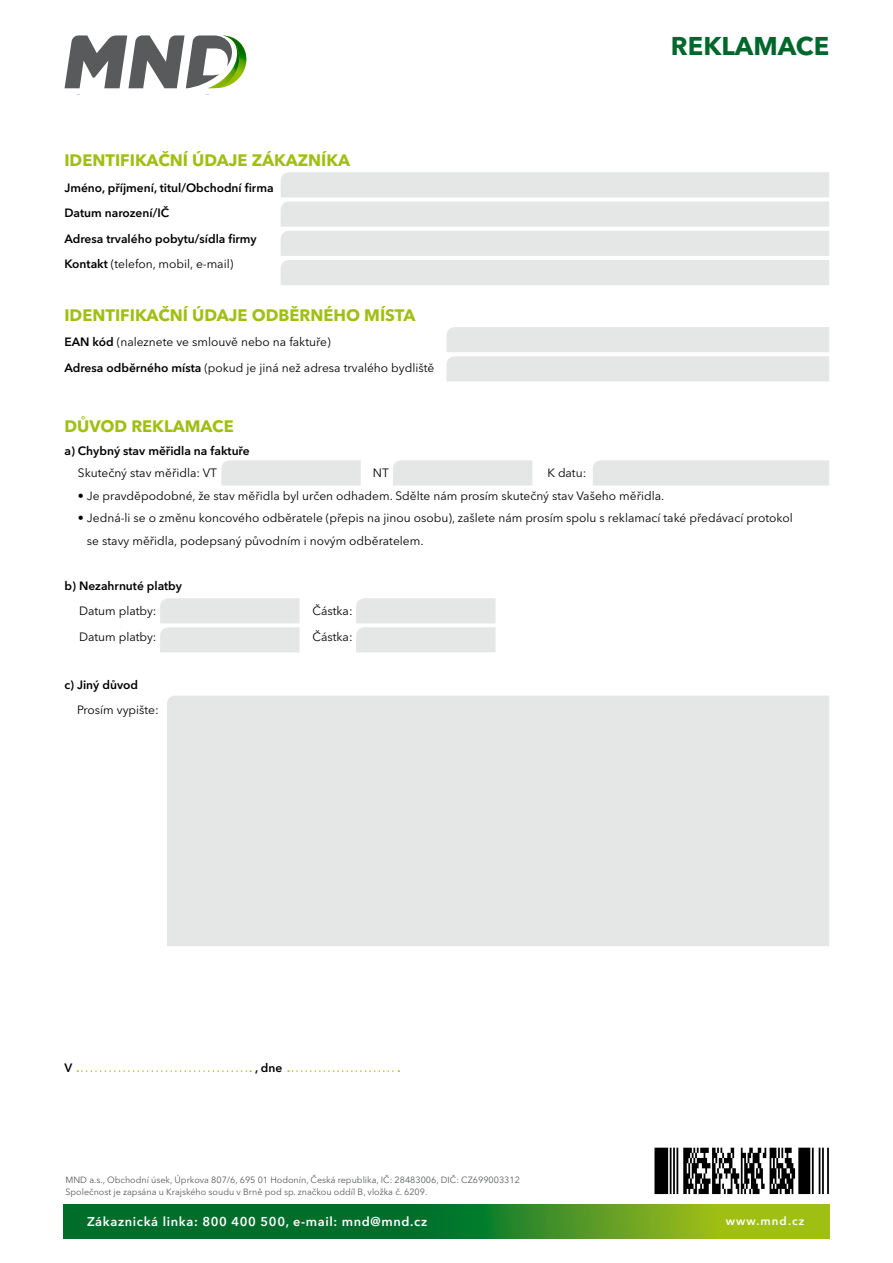
<style>
.page{position:relative;width:893px;height:1263px;background:#fff}
.page>*{position:absolute;margin:0;border:0;box-sizing:border-box;transform-origin:0 0}
.t1{font:700 25.5px "Avenir Next LT Pro";color:#00672c}
.t2{font:700 16.5px "Avenir Next LT Pro";color:#a0bf13}
.t3{font:600 12.75px "Avenir Next LT Pro";letter-spacing:.05em;color:#fff}
.t4{font:12px/25.5px "Avenir Next LT Pro";color:#000}
.t5{font:600 12px/25.5px "Avenir Next LT Pro";color:#000}
.t6{font:600 11.55px "Avenir Next LT Pro";letter-spacing:.09em;color:#fff}
.t7{font:9px/12px "Avenir Next LT Pro";color:#585a5b}
.s1{font-weight:400}
.s2{font-weight:600}
</style>
<div class="page">
<svg style="left:64px;top:1204px;width:765px;height:34px;background:#338825"></svg>
<svg style="left:593px;top:460px;width:236px;height:26px;background:#e5e6e6"></svg>
<svg style="left:393px;top:460px;width:139px;height:26px;background:#e5e6e6"></svg>
<svg style="left:221px;top:460px;width:140px;height:26px;background:#e5e6e6"></svg>
<svg style="left:160px;top:598px;width:140px;height:54px;background:#e7e8e8"></svg>
<svg style="left:356px;top:598px;width:140px;height:54px;background:#e7e8e8"></svg>
<svg style="left:446px;top:327px;width:383px;height:54px;background:#e7e7e7"></svg>
<svg style="left:281px;top:172px;width:548px;height:113px;background:#e7e8e8"></svg>
<div style="left:167px;top:695px;width:662px;height:251px;background:#e5e6e6"></div>
<svg style="left:77px;top:1070px;width:174px;height:2px"></svg>
<svg style="left:288px;top:1070px;width:111px;height:2px"></svg>
<svg style="left:65px;top:35px;width:182px;height:53px"></svg>
<img style="left:655px;top:1147px;width:174px;height:47px">
<h2 class="t2" style="left:64px;top:151px;width:287px">IDENTIFIKAČNÍ ÚDAJE ZÁKAZNÍKA</h2>
<p class="t5" style="left:64px;top:175px;width:211px">Jméno, příjmení, titul/Obchodní firma<br>Datum narození/IČ<br>Adresa trvalého pobytu/sídla firmy<br>Kontakt <span class="s1">(telefon, mobil, e-mail)</span></p>
<h2 class="t2" style="left:64px;top:305px;width:352px">IDENTIFIKAČNÍ ÚDAJE ODBĚRNÉHO MÍSTA</h2>
<p class="t4" style="left:64px;top:330px;width:372px"><span class="s2">EAN kód</span> (naleznete ve smlouvě nebo na faktuře)<br><span class="s2">Adresa odběrného místa</span> (pokud je jiná než adresa trvalého bydliště</p>
<h1 class="t1" style="left:671px;top:30px;width:19px">REKLAMACE</h1>
<h2 class="t2" style="left:64px;top:416px;width:171px">DŮVOD REKLAMACE</h2>
<p class="t5" style="left:64px;top:437px;width:187px">a) Chybný stav měřidla na faktuře</p>
<p class="t4" style="left:78px;top:460px;width:141px">Skutečný stav měřidla: VT</p>
<p class="t4" style="left:373px;top:460px;width:18px">NT</p>
<p class="t4" style="left:548px;top:460px;width:40px">K datu:</p>
<p class="t4" style="left:78px;top:483px;width:588px">• Je pravděpodobné, že stav měřidla byl určen odhadem. Sdělte nám prosím skutečný stav Vašeho měřidla.</p>
<p class="t4" style="left:87px;top:507px;width:707px;line-height:22.5px;text-indent:-9px">• Jedná-li se o změnu koncového odběratele (přepis na jinou osobu), zašlete nám prosím spolu s reklamací také předávací protokol se stavy měřidla, podepsaný původním i novým odběratelem.</p>
<p class="t5" style="left:64px;top:572px;width:119px">b) Nezahrnuté platby</p>
<p class="t4" style="left:79px;top:598px;width:79px">Datum platby:</p>
<p class="t4" style="left:313px;top:598px;width:42px">Částka:</p>
<p class="t4" style="left:79px;top:624px;width:79px">Datum platby:</p>
<p class="t4" style="left:313px;top:624px;width:42px">Částka:</p>
<p class="t5" style="left:64px;top:671px;width:75px">c) Jiný důvod</p>
<p class="t4" style="left:77px;top:697px;width:83px">Prosím vypište:</p>
<p class="t5" style="left:64px;top:1055px;width:9px">V</p>
<p class="t5" style="left:255px;top:1055px;width:29px">, dne</p>
<p class="t7" style="left:65px;top:1174px;width:456px">MND a.s., Obchodní úsek, Úprkova 807/6, 695 01 Hodonín, Česká republika, IČ: 28483006, DIČ: CZ699003312<br>Společnost je zapsána u Krajského soudu v Brně pod sp. značkou oddíl B, vložka č. 6209.</p>
<p class="t3" style="left:87px;top:1214px;width:342px">Zákaznická linka: 800 400 500, e-mail: mnd@mnd.cz</p>
<p class="t6" style="left:726px;top:1214px;width:80px">www.mnd.cz</p>
</div>
